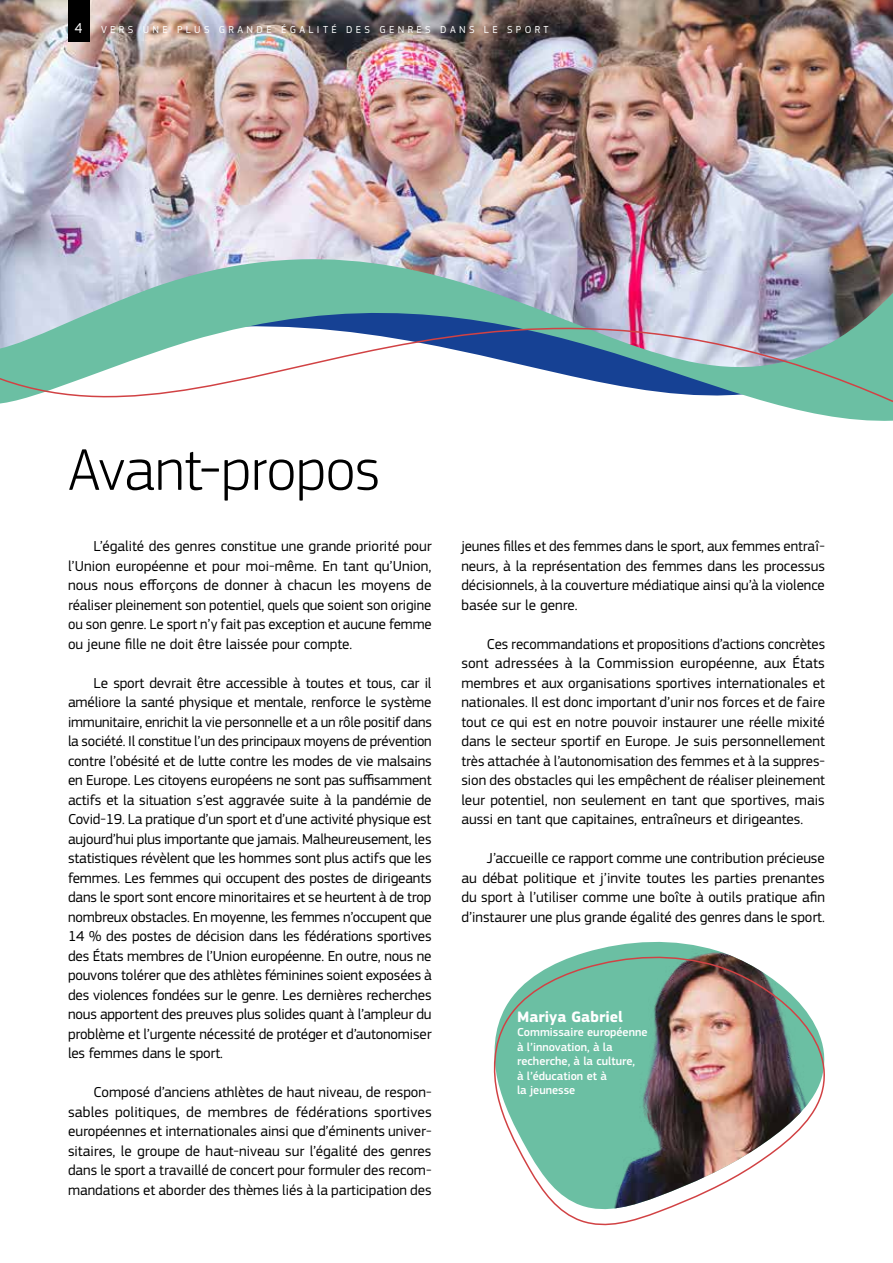
<style>
.page{position:relative;width:893px;height:1263px;background:#fff}
.page>*{position:absolute;margin:0;border:0;box-sizing:border-box;transform-origin:0 0}
.t1{font:300 61.05px "EC Square Sans Pro";letter-spacing:-.01em;color:#000}
.t2{font:700 15.75px "EC Square Sans Pro";color:#fff}
.t3{font:15px/19.5px "EC Square Sans Pro";color:#000;text-align:justify}
.t4{font:500 12px/14.4px "EC Square Sans Pro";color:#fff}
.t5{font:10.5px "EC Square Sans Pro";letter-spacing:.32em;color:#fff}
.s1{font-size:15px}
</style>
<div class="page">
<img style="left:0;top:0;width:893px;height:192px">
<img style="left:0;top:192px;width:893px;height:229px">
<div style="left:68px;top:0;width:21px;height:42px;background:#000"></div>
<img style="left:584px;top:942px;width:140px;height:11px">
<img style="left:493px;top:953px;width:332px;height:273px">
<p class="t5" style="left:75px;top:24px;width:475px"><span class="s1">4</span> VERS UNE PLUS GRANDE ÉGALITÉ DES GENRES DANS LE SPORT</p>
<h1 class="t1" style="left:68px;top:434px;width:314px">Avant-propos</h1>
<p class="t3" style="left:68px;top:537px;width:365px;text-indent:26px">L’égalité des genres constitue une grande priorité pour l’Union européenne et pour moi-même. En tant qu’Union, nous nous efforçons de donner à chacun les moyens de réaliser pleinement son potentiel, quels que soient son origine ou son genre. Le sport n’y fait pas exception et aucune femme ou jeune fille ne doit être laissée pour compte.</p>
<p class="t3" style="left:68px;top:673px;width:365px;text-indent:26px">Le sport devrait être accessible à toutes et tous, car il améliore la santé physique et mentale, renforce le système immunitaire, enrichit la vie personnelle et a un rôle positif dans la société. Il constitue l’un des principaux moyens de prévention contre l’obésité et de lutte contre les modes de vie malsains en Europe. Les citoyens européens ne sont pas suffisamment actifs et la situation s’est aggravée suite à la pandémie de Covid-19. La pratique d’un sport et d’une activité physique est aujourd’hui plus importante que jamais. Malheureusement, les statistiques révèlent que les hommes sont plus actifs que les femmes. Les femmes qui occupent des postes de dirigeants dans le sport sont encore minoritaires et se heurtent à de trop nombreux obstacles. En moyenne, les femmes n’occupent que 14 % des postes de décision dans les fédérations sportives des États membres de l’Union européenne. En outre, nous ne pouvons tolérer que des athlètes féminines soient exposées à des violences fondées sur le genre. Les dernières recherches nous apportent des preuves plus solides quant à l’ampleur du problème et l’urgente nécessité de protéger et d’autonomiser les femmes dans le sport.</p>
<p class="t3" style="left:68px;top:1083px;width:365px;text-indent:26px">Composé d’anciens athlètes de haut niveau, de respon&shy;sables politiques, de membres de fédérations sportives européennes et internationales ainsi que d’éminents univer&shy;sitaires, le groupe de haut-niveau sur l’égalité des genres dans le sport a travaillé de concert pour formuler des recom&shy;mandations et aborder des thèmes liés à la participation des</p>
<p class="t3" style="left:461px;top:537px;width:365px">jeunes filles et des femmes dans le sport, aux femmes entraî&shy;neurs, à la représentation des femmes dans les processus décisionnels, à la couverture médiatique ainsi qu’à la violence basée sur le genre.</p>
<p class="t3" style="left:461px;top:634px;width:365px;text-indent:26px">Ces recommandations et propositions d’actions concrètes sont adressées à la Commission européenne, aux États membres et aux organisations sportives internationales et nationales. Il est donc important d’unir nos forces et de faire tout ce qui est en notre pouvoir instaurer une réelle mixité dans le secteur sportif en Europe. Je suis personnellement très attachée à l’autonomisation des femmes et à la suppres&shy;sion des obstacles qui les empêchent de réaliser pleinement leur potentiel, non seulement en tant que sportives, mais aussi en tant que capitaines, entraîneurs et dirigeantes.</p>
<p class="t3" style="left:461px;top:849px;width:365px;text-indent:26px">J’accueille ce rapport comme une contribution précieuse au débat politique et j’invite toutes les parties prenantes du sport à l’utiliser comme une boîte à outils pratique afin d’instaurer une plus grande égalité des genres dans le sport.</p>
<p class="t2" style="left:517px;top:1007px;width:107px">Mariya Gabriel</p>
<p class="t4" style="left:517px;top:1025px;width:132px">Commissaire européenne à l’innovation, à la recherche, à la culture,<br>à l’éducation et à<br>la jeunesse</p>
</div>
